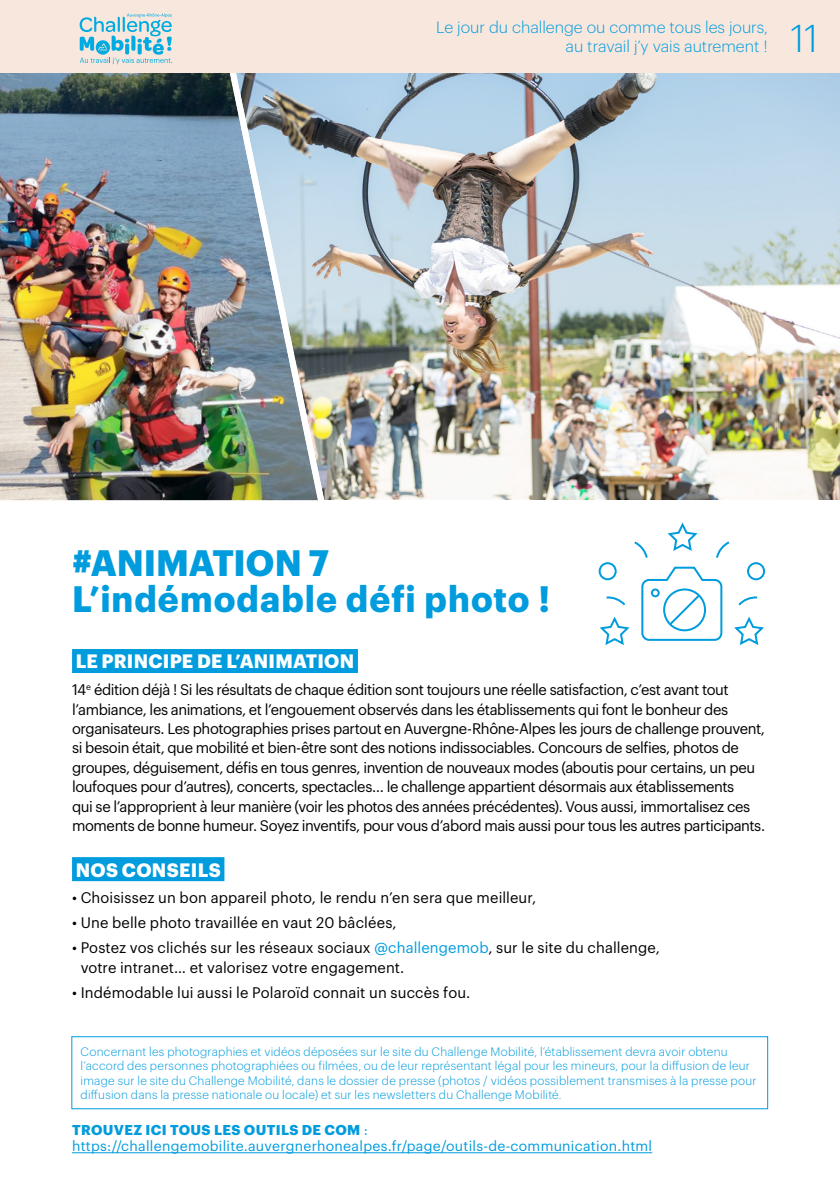
<style>
.page{position:relative;width:840px;height:1191px;background:#fff}
.page>*{position:absolute;margin:0;border:0;box-sizing:border-box;transform-origin:0 0}
.t1{font:300 38px "Graphik";color:#009cdd}
.t2{font:700 36px/36px "Graphik";letter-spacing:.025em;color:#009cdd}
.t3{font:700 19px "Graphik";letter-spacing:.01em;color:#fff}
.t4{font:300 16px/19.2px "Graphik";color:#009cdd;text-align:right}
.t5{font:15px/19.4px "Graphik";letter-spacing:-.025em;color:#000}
.t6{font:15px/19.4px "Graphik";letter-spacing:.01em;color:#000}
.t7{font:14px/16.8px "Graphik";letter-spacing:.02em;color:#009cdd}
.t8{font:300 12px/14.4px "Graphik";letter-spacing:.02em;color:#009cdd}
.s1{color:#009cdd}
.s2{font-weight:700}
</style>
<div class="page">
<img style="left:329px;top:72px;width:510px;height:427px">
<img style="left:0;top:72px;width:329px;height:429px">
<div style="left:72px;top:649px;width:286px;height:24px;background:#009cdd"></div>
<div style="left:72px;top:857px;width:152px;height:24px;background:#009cdd"></div>
<svg style="left:598px;top:522px;width:167px;height:123px"></svg>
<div style="left:72px;top:1036px;width:695px;height:73px;border:1px solid #009cdd"></div>
<div style="left:0;top:0;width:839px;height:72px;background:#f8e7dd"></div>
<hr style="left:72px;top:1152px;width:580px;height:1px;background:#009cdd">
<svg style="left:80px;top:13px;width:92px;height:51px"></svg>
<p class="t4" style="left:436px;top:16px;width:333px">Le jour du challenge ou comme tous les jours, au travail j’y vais autrement !</p>
<h1 class="t1" style="left:790px;top:10px;width:29px">11</h1>
<h2 class="t2" style="left:72px;top:541px;width:479px">#ANIMATION 7<br>L’indémodable défi photo !</h2>
<p class="t3" style="left:76px;top:647px;width:280px">LE PRINCIPE DE L’ANIMATION</p>
<p class="t5" style="left:72px;top:679px;width:694px">14<sup>e</sup> édition déjà ! Si les résultats de chaque édition sont toujours une réelle satisfaction, c’est avant tout l’ambiance, les animations, et l’engouement observés dans les établissements qui font le bonheur des organisateurs. Les photographies prises partout en Auvergne-Rhône-Alpes les jours de challenge prouvent, si besoin était, que mobilité et bien-être sont des notions indissociables. Concours de selfies, photos de groupes, déguisement, défis en tous genres, invention de nouveaux modes (aboutis pour certains, un peu loufoques pour d’autres), concerts, spectacles… le challenge appartient désormais aux établissements<br>qui se l’approprient à leur manière (voir les photos des années précédentes). Vous aussi, immortalisez ces moments de bonne humeur. Soyez inventifs, pour vous d’abord mais aussi pour tous les autres participants.</p>
<p class="t3" style="left:76px;top:855px;width:146px">NOS CONSEILS</p>
<p class="t6" style="left:72px;top:887px;width:465px">• Choisissez un bon appareil photo, le rendu n’en sera que meilleur,</p>
<p class="t6" style="left:72px;top:912px;width:326px">• Une belle photo travaillée en vaut 20 bâclées,</p>
<p class="t6" style="left:81px;top:937px;width:580px;text-indent:-9px">• Postez vos clichés sur les réseaux sociaux <span class="s1">@challengemob</span>, sur le site du challenge, votre intranet… et valorisez votre engagement.</p>
<p class="t6" style="left:72px;top:981px;width:399px">• Indémodable lui aussi le Polaroïd connait un succès fou.</p>
<p class="t8" style="left:81px;top:1043px;width:677px">Concernant les photographies et vidéos déposées sur le site du Challenge Mobilité, l’établissement devra avoir obtenu l’accord des personnes photographiées ou filmées, ou de leur représentant légal pour les mineurs, pour la diffusion de leur image sur le site du Challenge Mobilité, dans le dossier de presse (photos / vidéos possiblement transmises à la presse pour diffusion dans la presse nationale ou locale) et sur les newsletters du Challenge Mobilité.</p>
<p class="t7" style="left:72px;top:1119px;width:581px"><span class="s2">TROUVEZ ICI TOUS LES OUTILS DE COM</span> : https://challengemobilite.auvergnerhonealpes.fr/page/outils-de-communication.html</p>
</div>
